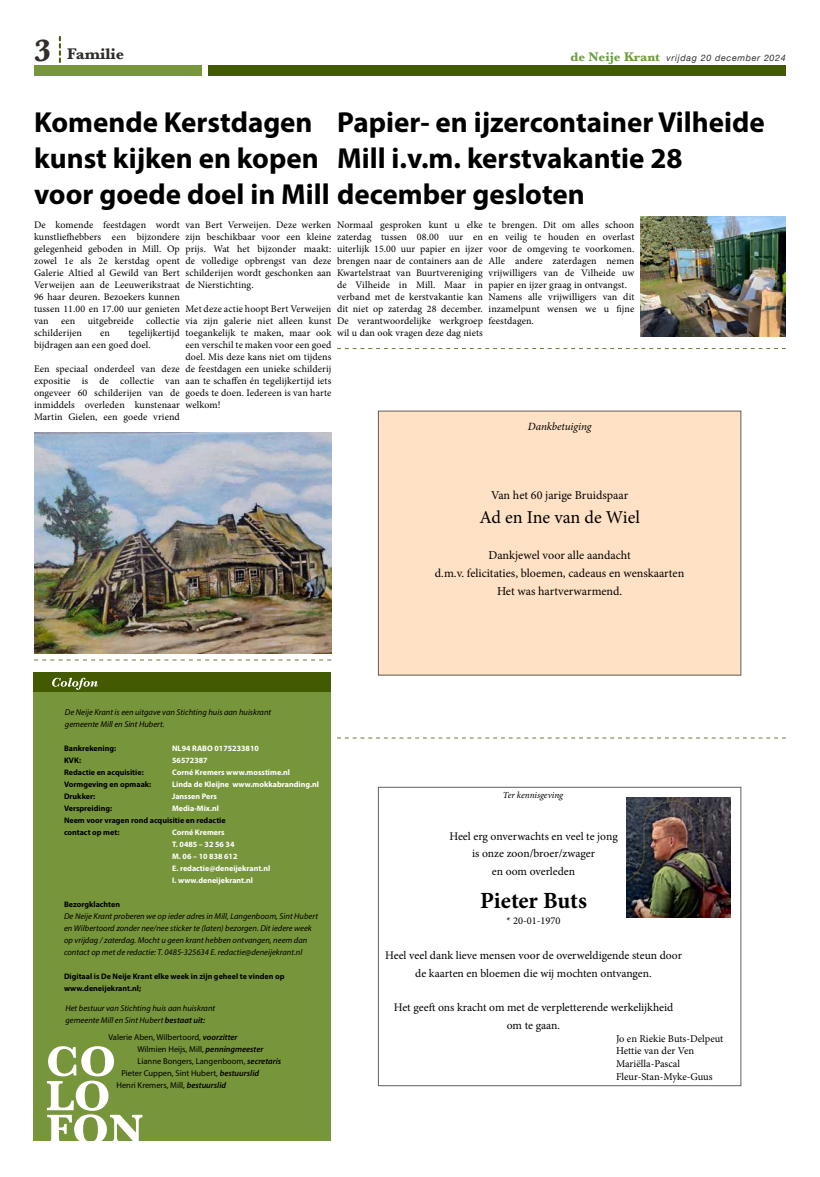
<style>
.page{position:relative;width:820px;height:1177px;background:#fff}
.page>*{position:absolute;margin:0;border:0;box-sizing:border-box;transform-origin:0 0}
.t1{font:700 32px "Baskerville";color:#302d2b}
.t2{font:700 29px/36px "Myriad Pro";color:#000}
.t3{font:700 23.2px "Minion Pro";letter-spacing:-.005em;color:#000}
.t4{font:18.1px "Minion Pro";letter-spacing:-.005em;color:#000}
.t5{font:700 16px "Baskerville";color:#302d2b}
.t6{font:12.1px/18.1px "Minion Pro";color:#000;text-align:center}
.t7{font:11.6px/17.4px "Minion Pro";color:#000;text-align:center}
.t8{font:italic 11.1px "Minion Pro";letter-spacing:-.01em;color:#000}
.t9{font:10.4px/12.7px "Minion Pro";color:#000}
.t10{font:10px/12px "Minion Pro";letter-spacing:.01em;color:#000;text-align:justify}
.t11{font:italic 9.3px "Minion Pro";letter-spacing:-.005em;color:#000}
.t12{font:italic 9px "Helvetica Neue";letter-spacing:.07em;color:#34302e}
.t13{font:italic 8.5px/12px "Myriad Pro";color:#000}
.t14{font:8.5px "Myriad Pro";color:#000}
.t15{font:700 8px/12px "Myriad Pro";color:#000}
.t16{font:700 8px/12px "Myriad Pro";color:#fff}
.s1{font-family:"Baskerville";font-weight:700;font-style:normal;font-size:13px;color:#6e9e43}
.s2{font-weight:600}
.s3{font-weight:600;font-style:italic}
</style>
<div class="page">
<svg style="left:59px;top:37px;width:2px;height:25px"></svg>
<div style="left:208px;top:65px;width:577px;height:11px;background:#425a00"></div>
<div style="left:34px;top:65px;width:167px;height:11px;background:#77953a"></div>
<div style="left:33px;top:687px;width:297px;height:453px;background:#77953a"></div>
<svg style="left:47px;top:1046px;width:95px;height:95px"></svg>
<div style="left:33px;top:672px;width:297px;height:20px;background:#425a00"></div>
<svg style="left:52px;top:677px;width:46px;height:12px"></svg>
<svg style="left:34px;top:659px;width:297px;height:1px"></svg>
<svg style="left:337px;top:348px;width:448px;height:1px"></svg>
<svg style="left:337px;top:737px;width:448px;height:1px"></svg>
<img style="left:626px;top:798px;width:104px;height:119px">
<div style="left:378px;top:787px;width:362px;height:298px;border:1px solid #645e5a"></div>
<div style="left:378px;top:411px;width:362px;height:264px;background:#ffe2c5"></div>
<img style="left:34px;top:432px;width:297px;height:221px">
<img style="left:640px;top:216px;width:145px;height:120px">
<h1 class="t1" style="left:34px;top:29px;width:19px">3</h1>
<h3 class="t5" style="left:67px;top:42px;width:58px">Familie</h3>
<p class="t12" style="left:570px;top:51px;width:217px"><span class="s1">de Neije Krant</span> vrijdag 20 december 2024</p>
<h2 class="t2" style="left:34px;top:103px;width:552px">Komende Kerstdagen<br>kunst kijken en kopen<br>voor goede doel in Mill december gesloten</h2>
<p class="t10" style="left:34px;top:219px;width:147px">De komende feestdagen wordt kunstliefhebbers een bijzondere gelegenheid geboden in Mill. Op zowel 1e als 2e kerstdag opent Galerie Altied al Gewild van Bert Verweijen aan de Leeuwerikstraat 96 haar deuren. Bezoekers kunnen tussen 11.00 en 17.00 uur genieten van een uitgebreide collectie schilderijen</p>
<h2 class="t2" style="left:337px;top:103px;width:429px">Papier- en ijzercontainer Vilheide<br>Mill i.v.m. kerstvakantie 28</h2>
<p class="t10" style="left:185px;top:219px;width:147px">van Bert Verweijen. Deze werken zijn beschikbaar voor een kleine prijs. Wat het bijzonder maakt: de volledige opbrengst van deze schilderijen wordt geschonken aan de Nierstichting.</p>
<p class="t10" style="left:185px;top:303px;width:147px">Met deze actie hoopt Bert Verweijen via zijn galerie niet alleen kunst toegankelijk te maken, maar ook een verschil te maken voor een goed doel. Mis deze kans niet om tijdens de feestdagen een unieke schilderij aan te schaffen én tegelijkertijd iets goeds te doen. Iedereen is van harte welkom!</p>
<p class="t10" style="left:337px;top:219px;width:147px">Normaal gesproken kunt u elke zaterdag tussen 08.00 uur en uiterlijk 15.00 uur papier en ijzer brengen naar de containers aan de Kwartelstraat van Buurtvereniging de Vilheide in Mill. Maar in verband met de kerstvakantie kan dit niet op zaterdag 28 december.<br>De verantwoordelijke werkgroep wil u dan ook vragen deze dag niets</p>
<p class="t10" style="left:488px;top:219px;width:147px;text-align:left">te brengen. Dit om alles schoon en veilig te houden en overlast voor de omgeving te voorkomen.<br>Alle andere zaterdagen nemen vrijwilligers van de Vilheide uw papier en ijzer graag in ontvangst.<br>Namens alle vrijwilligers van dit inzamelpunt wensen we u fijne feestdagen.</p>
<p class="t10" style="left:34px;top:327px;width:147px;text-indent:94px">tegelijkertijd bijdragen aan een goed doel.</p>
<p class="t10" style="left:34px;top:363px;width:147px">Een speciaal onderdeel van deze expositie is de collectie van ongeveer 60 schilderijen van de inmiddels overleden kunstenaar Martin Gielen, een goede vriend</p>
<p class="t10" style="left:100px;top:327px;width:11px">en</p>
<p class="t8" style="left:527px;top:419px;width:65px">Dankbetuiging</p>
<p class="t13" style="left:65px;top:706px;width:208px">De Neije Krant is een uitgave van Stichting huis aan huiskrant gemeente Mill en Sint Hubert.</p>
<p class="t15" style="left:64px;top:742px;width:54px">Bankrekening:</p>
<p class="t16" style="left:172px;top:742px;width:88px">NL94 RABO 0175233810</p>
<p class="t15" style="left:64px;top:754px;width:19px">KVK:</p>
<p class="t16" style="left:172px;top:754px;width:37px">56572387</p>
<p class="t15" style="left:64px;top:766px;width:81px">Redactie en acquisitie:</p>
<p class="t16" style="left:172px;top:766px;width:119px">Corné Kremers www.mosstime.nl</p>
<p class="t15" style="left:64px;top:778px;width:89px">Vormgeving en opmaak:</p>
<p class="t16" style="left:172px;top:778px;width:148px">Linda de Kleijne www.mokkabranding.nl</p>
<p class="t15" style="left:64px;top:790px;width:33px">Drukker:</p>
<p class="t16" style="left:172px;top:790px;width:46px">Janssen Pers</p>
<p class="t15" style="left:64px;top:802px;width:50px">Verspreiding:</p>
<p class="t16" style="left:172px;top:802px;width:48px">Media-Mix.nl</p>
<p class="t15" style="left:64px;top:814px;width:163px">Neem voor vragen rond acquisitie en redactie contact op met:</p>
<p class="t16" style="left:172px;top:826px;width:100px">Corné Kremers<br>T. 0485 – 32 56 34<br>M. 06 – 10 838 612<br>E. redactie@deneijekrant.nl<br>I. www.deneijekrant.nl</p>
<p class="t15" style="left:64px;top:898px;width:57px">Bezorgklachten</p>
<p class="t13" style="left:64px;top:910px;width:255px">De Neije Krant proberen we op ieder adres in Mill, Langenboom, Sint Hubert en Wilbertoord zonder nee/nee sticker te (laten) bezorgen. Dit iedere week op vrijdag / zaterdag. Mocht u geen krant hebben ontvangen, neem dan contact op met de redactie: T. 0485-325634 E. redactie@deneijekrant.nl</p>
<p class="t15" style="left:64px;top:970px;width:222px">Digitaal is De Neije Krant elke week in zijn geheel te vinden op www.deneijekrant.nl;</p>
<p class="t13" style="left:65px;top:1002px;width:151px">Het bestuur van Stichting huis aan huiskrant gemeente Mill en Sint Hubert <span class="s2">bestaat uit:</span></p>
<p class="t14" style="left:108px;top:1031px;width:130px">Valerie Aben, Wilbertoord, <span class="s3">voorzitter</span></p>
<p class="t14" style="left:137px;top:1043px;width:127px">Wilmien Heijs, Mill, <span class="s3">penningmeester</span></p>
<p class="t14" style="left:137px;top:1055px;width:145px">Lianne Bongers, Langenboom, <span class="s3">secretaris</span></p>
<p class="t14" style="left:121px;top:1067px;width:139px">Pieter Cuppen, Sint Hubert, <span class="s3">bestuurslid</span></p>
<p class="t14" style="left:116px;top:1079px;width:111px">Henri Kremers, Mill, <span class="s3">bestuurslid</span></p>
<p class="t6" style="left:491px;top:486px;width:138px">Van het 60 jarige Bruidspaar</p>
<h3 class="t4" style="left:479px;top:505px;width:162px">Ad en Ine van de Wiel</h3>
<p class="t6" style="left:435px;top:546px;width:251px">Dankjewel voor alle aandacht<br>d.m.v. felicitaties, bloemen, cadeaus en wenskaarten<br>Het was hartverwarmend.</p>
<p class="t11" style="left:502px;top:789px;width:62px">Ter kennisgeving</p>
<p class="t7" style="left:449px;top:827px;width:170px">Heel erg onverwachts en veel te jong is onze zoon/broer/zwager<br>en oom overleden</p>
<h3 class="t3" style="left:480px;top:884px;width:108px">Pieter Buts</h3>
<p class="t9" style="left:506px;top:914px;width:56px">* 20-01-1970</p>
<p class="t7" style="left:385px;top:946px;width:298px">Heel veel dank lieve mensen voor de overweldigende steun door de kaarten en bloemen die wij mochten ontvangen.</p>
<p class="t7" style="left:393px;top:999px;width:281px">Het geeft ons kracht om met de verpletterende werkelijkheid om te gaan.</p>
<p class="t9" style="left:615px;top:1031px;width:109px">Jo en Riekie Buts-Delpeut<br>Hettie van der Ven<br>Mariëlla-Pascal<br>Fleur-Stan-Myke-Guus</p>
</div>
